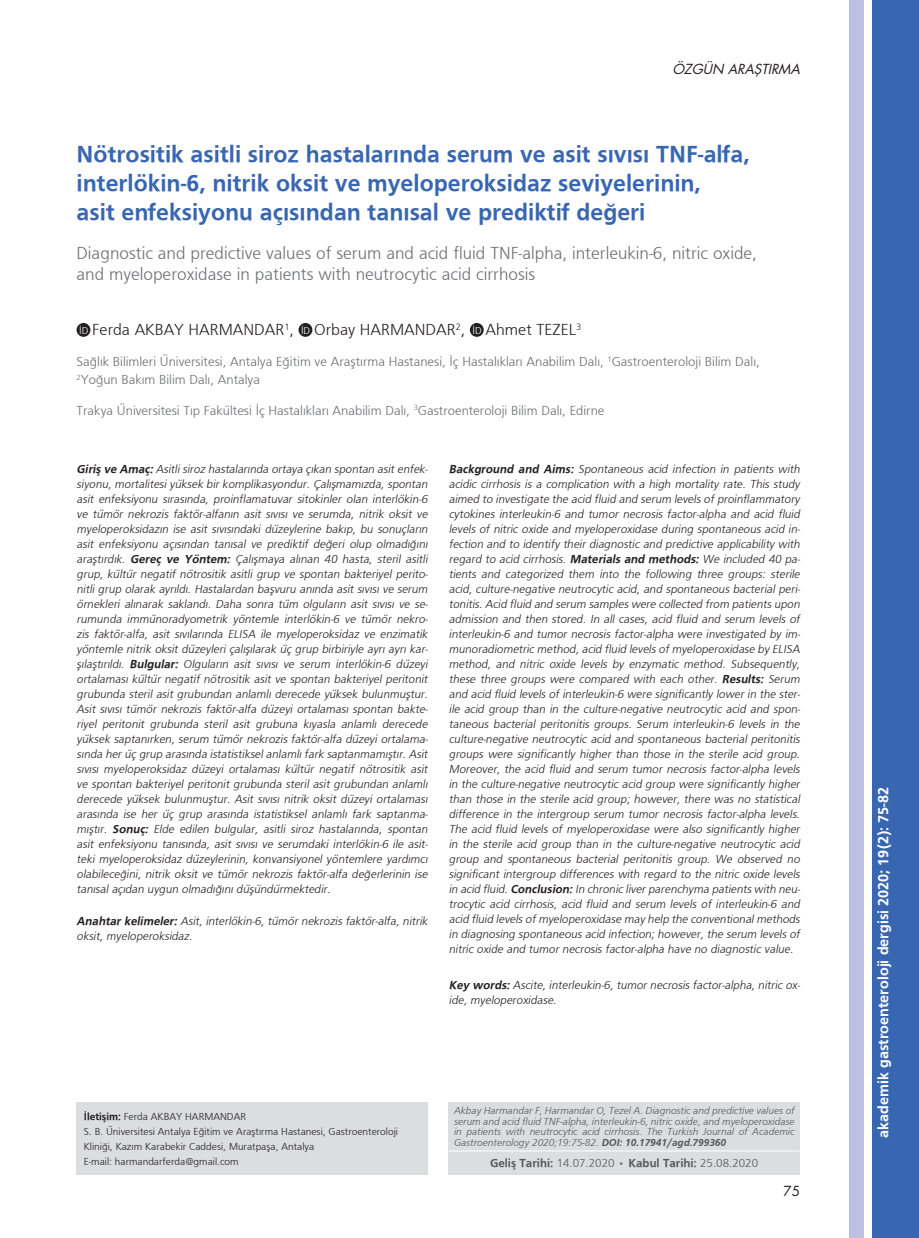
<style>
.page{position:relative;width:919px;height:1238px;background:#fff}
.page>*{position:absolute;margin:0;border:0;box-sizing:border-box;transform-origin:0 0}
.t1{font:700 24px/28.8px "Fruga Sans";color:#3866b1}
.t2{font:300 18px/21.6px "Fruga Sans";color:#6c6d70}
.t3{font:300 16.5px "Fruga Sans";color:#231f20}
.t4{font:700 15px "Fruga Sans";color:#fff}
.t5{font:300 13.5px/18px "Fruga Sans";color:#6c6d70}
.t6{font:italic 13.5px "Futura OTF";color:#231f20}
.t7{font:13.5px "Futura OTF";color:#231f20}
.t8{font:italic 300 12px/15px "Fruga Sans";color:#231f20;text-align:justify}
.t9{font:700 12px "Fruga Sans";color:#57585a}
.t10{font:italic 300 10.5px/10.5px "Fruga Sans";color:#57585a;text-align:justify}
.t11{font:300 10.5px/15px "Fruga Sans";color:#231f20}
.s1{font-size:10.35px;color:#fff}
.s2{font-weight:700}
.s3{font-weight:300}
</style>
<div class="page">
<div style="left:872px;top:0;width:46px;height:1237px;background:#3866b1"></div>
<div style="left:848px;top:0;width:15px;height:1237px;background:#bbc2e1"></div>
<div style="left:77px;top:1101px;width:350px;height:73px;background:#dcdddf"></div>
<div style="left:449px;top:1101px;width:350px;height:73px;background:#dcdddf"></div>
<hr style="left:449px;top:1150px;width:350px;height:1px;background:#fff">
<div style="left:77px;top:323px;width:13px;height:14px;background:#231f20;border-radius:50%"></div>
<div style="left:298px;top:323px;width:14px;height:14px;background:#231f20;border-radius:50%"></div>
<div style="left:470px;top:323px;width:13px;height:14px;background:#231f20;border-radius:50%"></div>
<p class="t6" style="left:672px;top:60px;width:129px">ÖZGÜN ARAŞTIRMA</p>
<h1 class="t1" style="left:77px;top:140px;width:674px">Nötrositik asitli siroz hastalarında serum ve asit sıvısı TNF-alfa, interlökin-6, nitrik oksit ve myeloperoksidaz seviyelerinin,<br>asit enfeksiyonu açısından tanısal ve prediktif değeri</h1>
<h2 class="t2" style="left:77px;top:241px;width:682px">Diagnostic and predictive values of serum and acid fluid TNF-alpha, interleukin-6, nitric oxide, and myeloperoxidase in patients with neutrocytic acid cirrhosis</h2>
<h3 class="t3" style="left:79px;top:320px;width:503px"><span class="s1">İD</span> Ferda AKBAY HARMANDAR<sup>1</sup>, <span class="s1">İD</span> Orbay HARMANDAR<sup>2</sup>, <span class="s1">İD</span> Ahmet TEZEL<sup>3</sup></h3>
<p class="t5" style="left:77px;top:352px;width:684px">Sağlık Bilimleri Üniversitesi, Antalya Eğitim ve Araştırma Hastanesi, İç Hastalıkları Anabilim Dalı, <sup>1</sup>Gastroenteroloji Bilim Dalı,<br><sup>2</sup>Yoğun Bakım Bilim Dalı, Antalya</p>
<p class="t5" style="left:77px;top:401px;width:529px">Trakya Üniversitesi Tıp Fakültesi İç Hastalıkları Anabilim Dalı, <sup>3</sup>Gastroenteroloji Bilim Dalı, Edirne</p>
<p class="t8" style="left:77px;top:461px;width:355px"><span class="s2">Giriş ve Amaç:</span>Asitlisiroz hastalarında ortaya çıkan spontan asitenfek&shy;siyonu, mortalitesi yüksek bir komplikasyondur. Çalışmamızda, spontan asit enfeksiyonu sırasında, proinflamatuvar sitokinler olan interlökin-6 ve tümör nekrozis faktör-alfanın asit sıvısı ve serumda, nitrik oksit ve myeloperoksidazın ise asit sıvısındaki düzeylerine bakıp, bu sonuçların asit enfeksiyonu açısından tanısal ve prediktif değeri olup olmadığını araştırdık. <span class="s2">Gereç ve Yöntem:</span> Çalışmaya alınan 40 hasta, steril asitli grup, kültür negatif nötrositik asitli grup ve spontan bakteriyel perito&shy;nitli grup olarak ayrıldı. Hastalardan başvuru anında asit sıvısı ve serum örnekleri alınarak saklandı. Daha sonra tüm olguların asit sıvısı ve se&shy;rumunda immünoradyometrik yöntemle interlökin-6 ve tümör nekro&shy;zis faktör-alfa, asit sıvılarında ELISA ile myeloperoksidaz ve enzimatik yöntemle nitrik oksit düzeyleri çalışılarak üç grup birbiriyle ayrı ayrı kar&shy;şılaştırıldı. <span class="s2">Bulgular:</span> Olguların asit sıvısı ve serum interlökin-6 düzeyi ortalaması kültür negatif nötrositik asit ve spontan bakteriyel peritonit grubunda steril asit grubundan anlamlı derecede yüksek bulunmuştur.<br>Asit sıvısı tümör nekrozis faktör-alfa düzeyi ortalaması spontan bakte&shy;riyel peritonit grubunda steril asit grubuna kıyasla anlamlı derecede yüksek saptanırken, serum tümör nekrozis faktör-alfa düzeyi ortalama&shy;sında herüç grup arasında istatistikselanlamlıfark saptanmamıştır.Asit sıvısı myeloperoksidaz düzeyi ortalaması kültür negatif nötrositik asit ve spontan bakteriyel peritonit grubunda steril asit grubundan anlamlı derecede yüksek bulunmuştur. Asit sıvısı nitrik oksit düzeyi ortalaması arasında ise her üç grup arasında istatistiksel anlamlı fark saptanma&shy;mıştır. <span class="s2">Sonuç:</span> Elde edilen bulgular, asitli siroz hastalarında, spontan asit enfeksiyonu tanısında, asit sıvısı ve serumdaki interlökin-6 ile asit&shy;teki myeloperoksidaz düzeylerinin, konvansiyonel yöntemlere yardımcı olabileceğini, nitrik oksit ve tümör nekrozis faktör-alfa değerlerinin ise tanısal açıdan uygun olmadığını düşündürmektedir.</p>
<p class="t8" style="left:77px;top:913px;width:355px"><span class="s2">Anahtar kelimeler:</span> Asit, interlökin-6, tümör nekrozis faktör-alfa, nitrik oksit, myeloperoksidaz.</p>
<p class="t8" style="left:449px;top:461px;width:355px"><span class="s2">Background and Aims:</span> Spontaneous acid infection in patients with acidic cirrhosis is a complication with a high mortality rate. This study aimed to investigate the acid fluid and serum levels ofproinflammatory cytokines interleukin-6 and tumor necrosis factor-alpha and acid fluid levels of nitric oxide and myeloperoxidase during spontaneous acid in&shy;fection and to identify their diagnostic and predictive applicability with regard to acid cirrhosis. <span class="s2">Materials and methods:</span> We included 40 pa&shy;tients and categorized them into the following three groups: sterile acid, culture-negative neutrocytic acid, and spontaneous bacterial peri&shy;tonitis.Acid fluid and serum samples were collected from patients upon admission and then stored. In all cases, acid fluid and serum levels of interleukin-6 and tumor necrosis factor-alpha were investigated by im&shy;munoradiometric method,acid fluid levels ofmyeloperoxidase by ELISA method, and nitric oxide levels by enzymatic method. Subsequently, these three groups were compared with each other. <span class="s2">Results:</span> Serum and acid fluid levels of interleukin-6 were significantly lower in the ster&shy;ile acid group than in the culture-negative neutrocytic acid and spon&shy;taneous bacterial peritonitis groups. Serum interleukin-6 levels in the culture-negative neutrocytic acid and spontaneous bacterial peritonitis groups were significantly higher than those in the sterile acid group.<br>Moreover, the acid fluid and serum tumor necrosis factor-alpha levels in the culture-negative neutrocytic acid group were significantly higher than those in the sterile acid group; however, there was no statistical difference in the intergroup serum tumor necrosis factor-alpha levels.<br>The acid fluid levels of myeloperoxidase were also significantly higher in the sterile acid group than in the culture-negative neutrocytic acid group and spontaneous bacterial peritonitis group. We observed no significant intergroup differences with regard to the nitric oxide levels in acid fluid.<span class="s2">Conclusion:</span>In chronic liverparenchyma patients with neu&shy;trocytic acid cirrhosis, acid fluid and serum levels of interleukin-6 and acid fluid levels ofmyeloperoxidase may help the conventionalmethods in diagnosing spontaneous acid infection; however, the serum levels of nitric oxide and tumor necrosis factor-alpha have no diagnostic value.</p>
<p class="t8" style="left:449px;top:977px;width:355px"><span class="s2">Key words:</span> Ascite, interleukin-6, tumor necrosis factor-alpha, nitric ox&shy;ide, myeloperoxidase.</p>
<p class="t11" style="left:84px;top:1108px;width:316px"><span class="s2">İletişim:</span> Ferda AKBAY HARMANDAR<br>S. B. Üniversitesi Antalya Eğitim ve Araştırma Hastanesi, Gastroenteroloji Kliniği, Kazım Karabekir Caddesi, Muratpaşa, Antalya<br>E-mail: harmandarferda@gmail.com</p>
<p class="t10" style="left:454px;top:1105px;width:342px">Akbay Harmandar F, Harmandar O, Tezel A. Diagnostic and predictive values of serum and acid fluid TNF-alpha, interleukin-6, nitric oxide, and myeloperoxidase in patients with neutrocytic acid cirrhosis. The Turkish Journal of Academic Gastroenterology 2020;19:75-82. <span class="s2">DOI: 10.17941/agd.799360</span></p>
<p class="t9" style="left:490px;top:1155px;width:269px">Geliş Tarihi: <span class="s3">14.07.2020 •</span> Kabul Tarihi: <span class="s3">25.08.2020</span></p>
<p class="t7" style="left:783px;top:1181px;width:18px">75</p>
<p class="t4" style="left:874px;top:1137px;width:352px;rotate:-90deg">akademik gastroenteroloji dergisi 2020; 19(2): 75-82</p>
</div>
